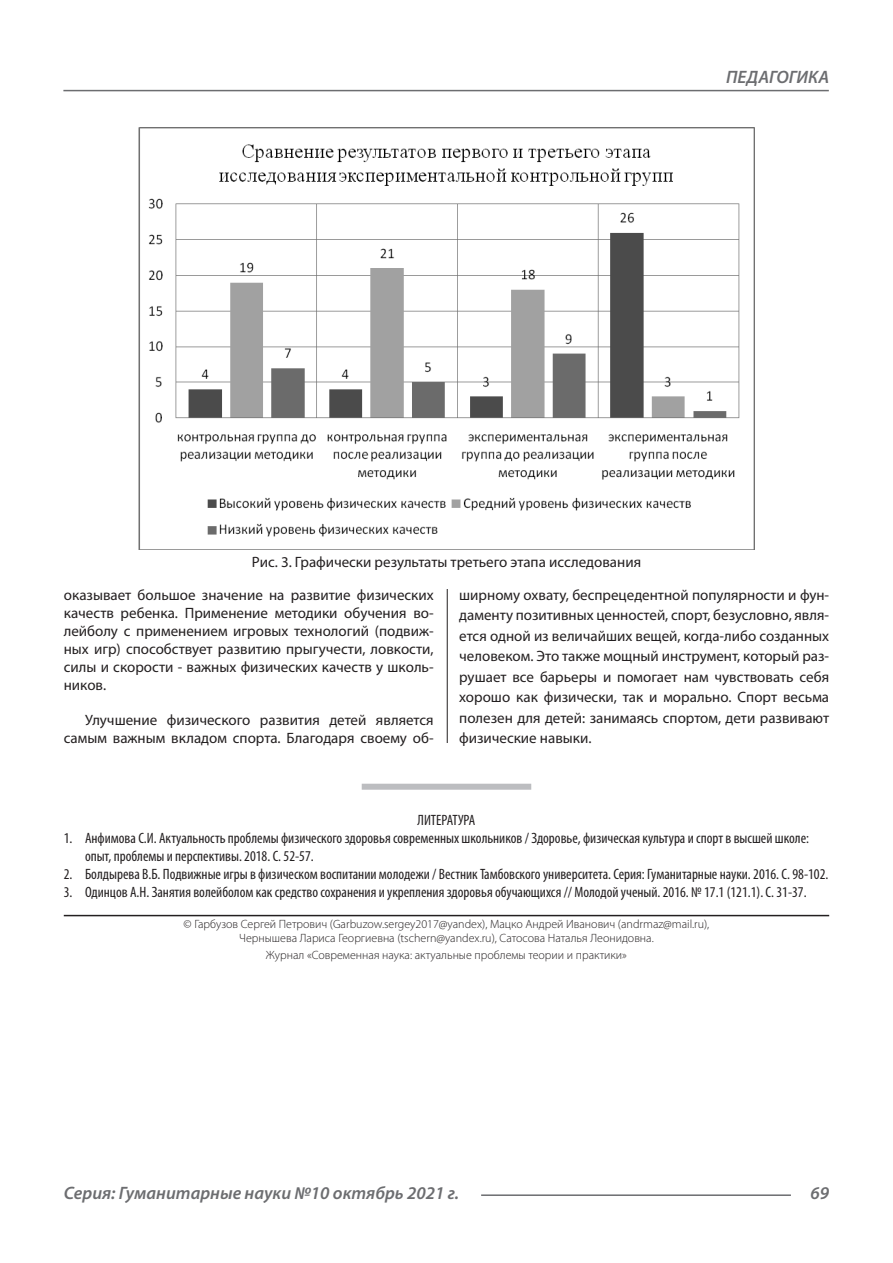
<style>
.page{position:relative;width:893px;height:1263px;background:#fff}
.page>*{position:absolute;margin:0;border:0;box-sizing:border-box;transform-origin:0 0}
.t1{font:italic 600 18px "Myriad Pro";color:#6c6d70}
.Статья_текст{font:15px/20.5px "Myriad Pro";color:#231f20;text-align:justify}
.Библиография_Литерат{font:condensed 15px/18px "Myriad Pro";color:#231f20}
.Рисунок_в_статье{font:15px "Myriad Pro";color:#231f20}
.Автор_копирайт{font:300 12px/14.4px "Myriad Pro";color:#231f20;text-align:center}
</style>
<div class="page">
<hr style="left:447px;top:128px;width:1px;height:1007px;background:#231f20">
<hr style="left:63px;top:90px;width:766px;height:1px;background:#6c6d70">
<hr style="left:481px;top:1194px;width:310px;height:2px;background:#6c6d70">
<div style="left:442px;top:115px;width:17px;height:473px;background:#fff"></div>
<img style="left:139px;top:128px;width:616px;height:421px">
<div style="left:438px;top:743px;width:17px;height:409px;background:#fff"></div>
<div style="left:362px;top:784px;width:169px;height:6px;background:#bcbdc0"></div>
<hr style="left:64px;top:915px;width:765px;height:1px;background:#231f20">
<p class="t1" style="left:726px;top:66px;width:104px">ПЕДАГОГИКА</p>
<p class="Рисунок_в_статье" style="left:252px;top:553px;width:391px">Рис. 3. Графически результаты третьего этапа исследования</p>
<p class="Статья_текст" style="left:64px;top:585px;width:371px;line-height:18px">оказывает большое значение на развитие физических качеств ребенка. Применение методики обучения во&shy;лейболу с применением игровых технологий (подвиж&shy;ных игр) способствует развитию прыгучести, ловкости, силы и скорости - важных физических качеств у школь&shy;ников.</p>
<p class="Статья_текст" style="left:64px;top:711px;width:371px;line-height:18px;text-align:right">Улучшение физического развития детей является самым важным вкладом спорта. Благодаря своему об-</p>
<p class="Статья_текст" style="left:459px;top:584px;width:371px">ширному охвату, беспрецедентной популярности и фун&shy;даменту позитивных ценностей, спорт, безусловно, явля&shy;ется одной из величайших вещей, когда-либо созданных человеком. Это также мощный инструмент, который раз&shy;рушает все барьеры и помогает нам чувствовать себя хорошо как физически, так и морально. Спорт весьма полезен для детей: занимаясь спортом, дети развивают физические навыки.</p>
<p class="Библиография_Литерат" style="left:418px;top:810px;width:59px">ЛИТЕРАТУРА</p>
<p class="Библиография_Литерат" style="left:85px;top:829px;width:725px;text-indent:-21px">1. Анфимова С.И. Актуальность проблемы физического здоровья современных школьников / Здоровье, физическая культура и спорт в высшей школе: опыт, проблемы и перспективы. 2018. С. 52-57.</p>
<p class="Библиография_Литерат" style="left:64px;top:865px;width:766px">2. Болдырева В.Б. Подвижные игры в физическом воспитании молодежи / Вестник Тамбовского университета. Серия: Гуманитарные науки. 2016. С. 98-102.</p>
<p class="Библиография_Литерат" style="left:64px;top:883px;width:744px">3. Одинцов А.Н. Занятия волейболом как средство сохранения и укрепления здоровья обучающихся // Молодой ученый. 2016. № 17.1 (121.1). С. 31-37.</p>
<p class="Автор_копирайт" style="left:184px;top:916px;width:527px">© Гарбузов Сергей Петрович (Garbuzow.sergey2017@yandex), Мацко Андрей Иванович (andrmaz@mail.ru),<br>Чернышева Лариса Георгиевна (tschern@yandex.ru), Сатосова Наталья Леонидовна.</p>
<p class="Автор_копирайт" style="left:266px;top:948px;width:363px">Журнал «Современная наука: актуальные проблемы теории и практики»</p>
<p class="t1" style="left:64px;top:1182px;width:397px">Серия: Гуманитарные науки №10 октябрь 2021 г.</p>
<p class="t1" style="left:810px;top:1182px;width:20px">69</p>
</div>
